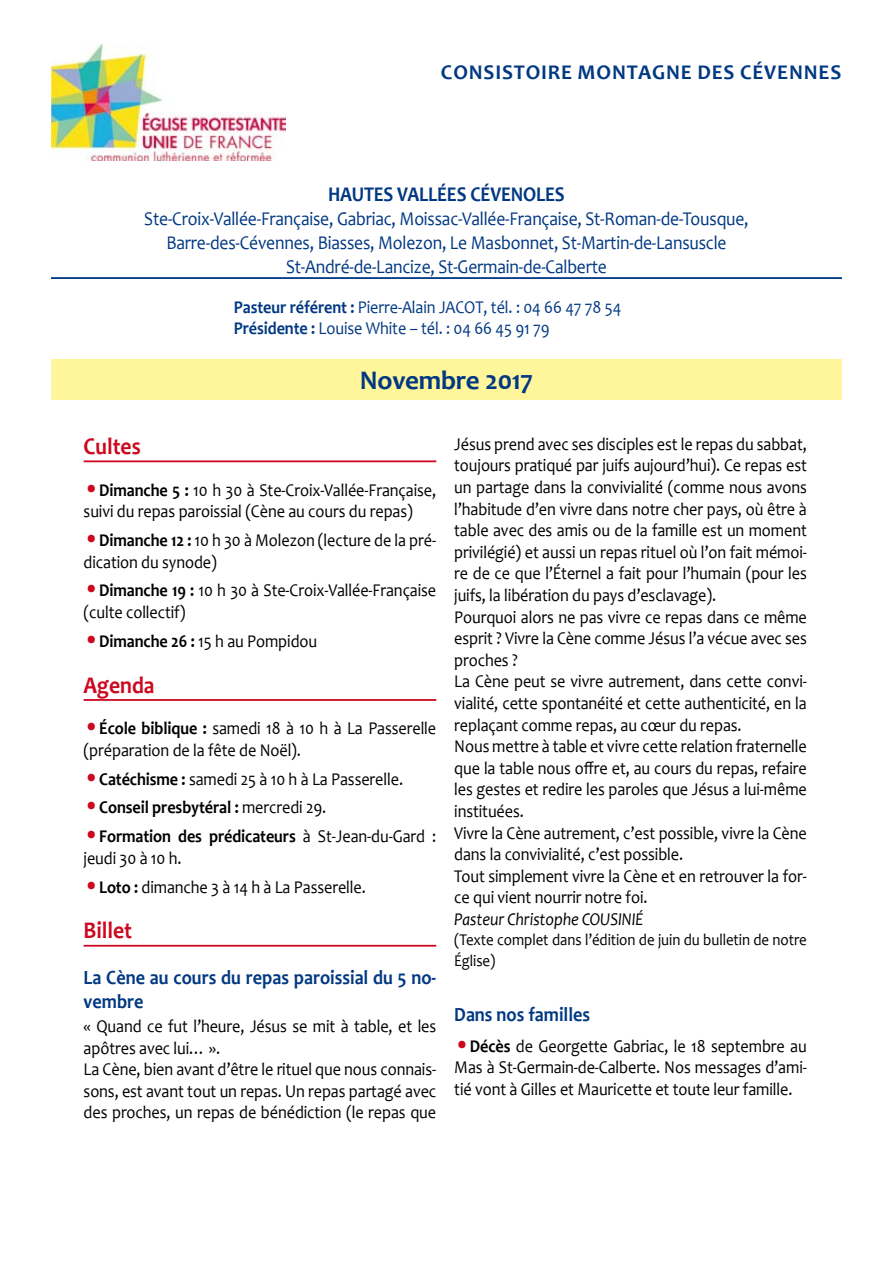
<style>
.page{position:relative;width:893px;height:1263px;background:#fff}
.page>*{position:absolute;margin:0;border:0;box-sizing:border-box;transform-origin:0 0}
.t1{font:700 27px "Candara";letter-spacing:-.01em;color:#003882}
.t2{font:700 24px "Candara";color:#cd071e;scale:.9 1}
.t3{font:700 21px "Candara";letter-spacing:.04em;color:#003882}
.t4{font:700 21px "Candara";letter-spacing:-.01em;color:#003882;scale:.9 1}
.t5{font:700 21px "Candara";letter-spacing:.04em;color:#003882;scale:.9 1}
.t6{font:700 20.25px/24.3px "Candara";color:#003882;scale:.9 1}
.t7{font:19.5px/24px "Candara";letter-spacing:-.01em;color:#003882;text-align:center;scale:.9 1}
.t8{font:18px/21.6px "Candara";letter-spacing:-.005em;color:#000;scale:.9 1}
.t9{font:18px/21.6px "Candara";letter-spacing:-.005em;color:#003882;scale:.9 1}
.t10{font:700 18px "Candara";letter-spacing:-.005em;color:#000;scale:.9 1}
.t11{font:italic 18px "Candara";letter-spacing:-.005em;color:#000;scale:.9 1}
.t12{font:16.5px/21.6px "Candara";letter-spacing:-.005em;color:#000;scale:.9 1}
.s1{font-weight:700}
.s2{font-size:24px;color:#cd071e}
.s3{font-weight:400;font-size:24px;color:#cd071e}
.s4{font-weight:400}
</style>
<div class="page">
<hr style="left:84px;top:460px;width:352px;height:2px;background:#cd071e">
<hr style="left:84px;top:699px;width:352px;height:2px;background:#cd071e">
<hr style="left:84px;top:945px;width:352px;height:2px;background:#cd071e">
<div style="left:51px;top:359px;width:791px;height:41px;background:#fff59a"></div>
<hr style="left:51px;top:277px;width:791px;height:2px;background:#003882">
<img style="left:51px;top:44px;width:234px;height:117px">
<p class="t3" style="left:441px;top:60px;width:402px">Consistoire montagne des cévennes</p>
<p class="t4" style="left:328px;top:181px;width:194px">HAUTES VALLÉES CÉVENO</p>
<p class="t5" style="left:536px;top:181px;width:21px">LES</p>
<p class="t7" style="left:144px;top:207px;width:673px">Ste-Croix-Vallée-Française, Gabriac, Moissac-Vallée-Française, St-Roman-de-Tousque,<br>Barre-des-Cévennes, Biasses, Molezon, Le Masbonnet, St-Martin-de-Lansuscle<br>St-André-de-Lancize, St-Germain-de-Calberte</p>
<p class="t9" style="left:234px;top:296px;width:432px"><span class="s1">Pasteur référent :</span> Pierre-Alain JACOT, tél. : 04 66 47 78 54<br><span class="s1">Présidente :</span> Louise White – tél. : 04 66 45 91 79</p>
<h1 class="t1" style="left:360px;top:364px;width:175px">Novembre 2017</h1>
<h2 class="t2" style="left:84px;top:432px;width:65px">Cultes</h2>
<p class="t8" style="left:84px;top:479px;width:393px"><span class="s2">•</span><span class="s1">Dimanche 5 :</span> 10 h 30 à Ste-Croix-Vallée-Française, suivi du repas paroissial (Cène au cours du repas)</p>
<p class="t8" style="left:84px;top:529px;width:393px"><span class="s2">•</span><span class="s1">Dimanche 12 :</span> 10 h 30 à Molezon (lecture de la pré&shy;dication du synode)</p>
<p class="t8" style="left:84px;top:580px;width:393px"><span class="s2">•</span><span class="s1">Dimanche 19 :</span> 10 h 30 à Ste-Croix-Vallée-Française (culte collectif)</p>
<p class="t8" style="left:84px;top:630px;width:261px"><span class="s2">•</span><span class="s1">Dimanche 26 :</span> 15 h au Pompidou</p>
<h2 class="t2" style="left:84px;top:670px;width:80px">Agenda</h2>
<p class="t8" style="left:84px;top:718px;width:393px"><span class="s2">•</span><span class="s1">École biblique :</span> samedi 18 à 10 h à La Passerelle (préparation de la fête de Noël).</p>
<p class="t8" style="left:84px;top:768px;width:356px"><span class="s2">•</span><span class="s1">Catéchisme :</span> samedi 25 à 10 h à La Passerelle.</p>
<p class="t10" style="left:84px;top:797px;width:271px"><span class="s3">•</span>Conseil presbytéral : <span class="s4">mercredi 29.</span></p>
<p class="t8" style="left:84px;top:826px;width:393px"><span class="s2">•</span><span class="s1">Formation des prédicateurs</span> à St-Jean-du-Gard : jeudi 30 à 10 h.</p>
<p class="t8" style="left:84px;top:876px;width:315px"><span class="s2">•</span><span class="s1">Loto :</span> dimanche 3 à 14 h à La Passerelle.</p>
<h2 class="t2" style="left:84px;top:916px;width:55px">Billet</h2>
<p class="t6" style="left:84px;top:965px;width:393px">La Cène au cours du repas paroissial du 5 no&shy;vembre</p>
<p class="t8" style="left:84px;top:1015px;width:393px">« Quand ce fut l’heure, Jésus se mit à table, et les apôtres avec lui… ».<br>La Cène, bien avant d’être le rituel que nous connais&shy;sons, est avant tout un repas. Un repas partagé avec des proches, un repas de bénédiction (le repas que</p>
<p class="t8" style="left:454px;top:433px;width:393px">Jésus prend avec ses disciples est le repas du sabbat, toujours pratiqué par juifs aujourd’hui). Ce repas est un partage dans la convivialité (comme nous avons l’habitude d’en vivre dans notre cher pays, où être à table avec des amis ou de la famille est un moment privilégié) et aussi un repas rituel où l’on fait mémoi&shy;re de ce que l’Éternel a fait pour l’humain (pour les juifs, la libération du pays d’esclavage).<br>Pourquoi alors ne pas vivre ce repas dans ce même esprit ? Vivre la Cène comme Jésus l’a vécue avec ses proches ?<br>La Cène peut se vivre autrement, dans cette convi&shy;vialité, cette spontanéité et cette authenticité, en la replaçant comme repas, au cœur du repas.<br>Nous mettre à table et vivre cette relation fraternelle que la table nous offre et, au cours du repas, refaire les gestes et redire les paroles que Jésus a lui-même instituées.<br>Vivre la Cène autrement, c’est possible, vivre la Cène dans la convivialité, c’est possible.<br>Tout simplement vivre la Cène et en retrouver la for&shy;ce qui vient nourrir notre foi.</p>
<p class="t11" style="left:454px;top:908px;width:212px">Pasteur Christophe COUSINIÉ</p>
<p class="t12" style="left:454px;top:929px;width:393px">(Texte complet dans l’édition de juin du bulletin de notre<br>Église)</p>
<p class="t6" style="left:454px;top:1002px;width:152px">Dans nos familles</p>
<p class="t8" style="left:454px;top:1035px;width:393px;text-align:justify"><span class="s2">•</span><span class="s1">Décès</span> de Georgette Gabriac, le 18 septembre au Mas à St-Germain-de-Calberte. Nos messages d’ami&shy;tié vont à Gilles et Mauricette et toute leur famille.</p>
</div>
